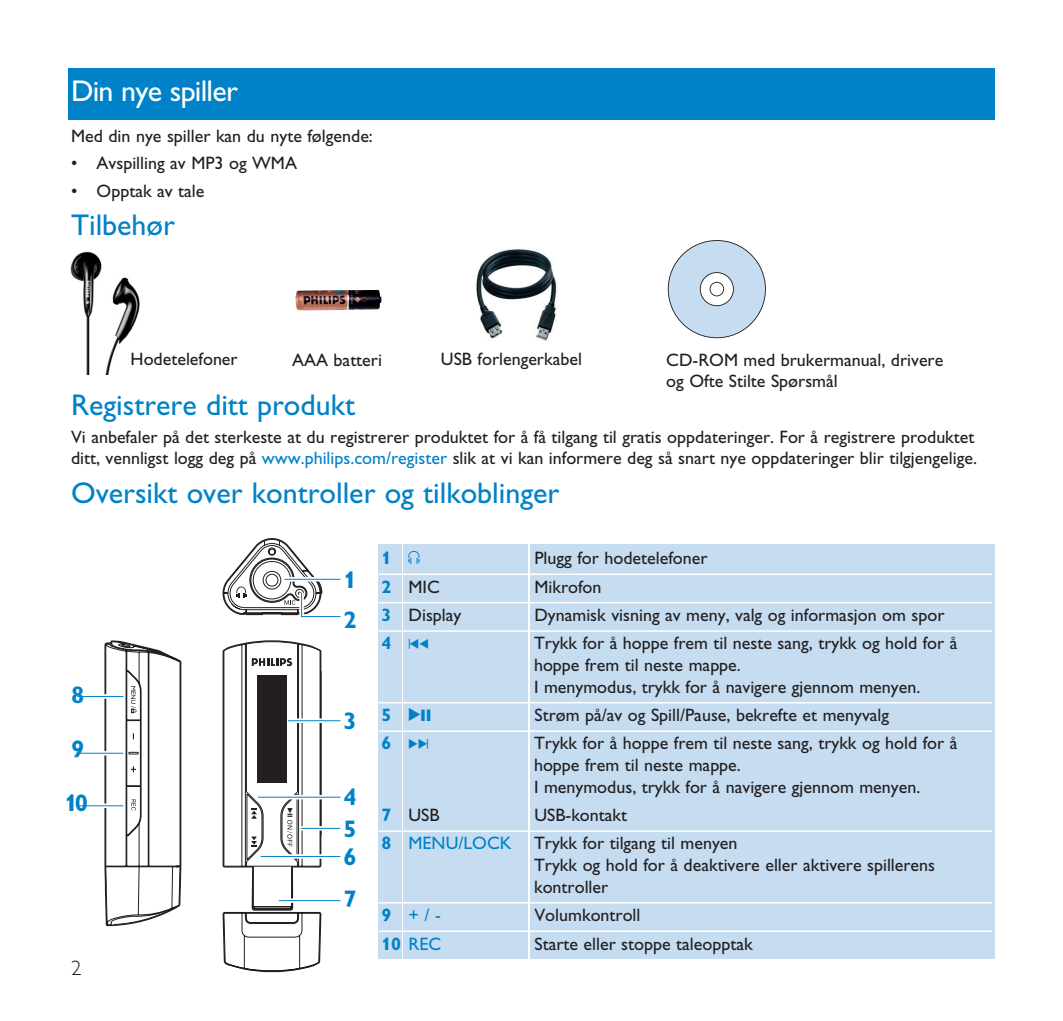
<style>
.page{position:relative;width:1063px;height:1021px;background:#fff}
.page>*{position:absolute;margin:0;border:0;box-sizing:border-box;transform-origin:0 0}
.t1{font:30px "Gill Alt One";color:#0082c8}
.t2{font:30px "Gill Alt One";letter-spacing:-.025em;color:#fff}
.t3{font:700 24px/39.3px "Gill Alt One";color:#0082c8}
.t4{font:300 21px "Gill Alt One";color:#231f20}
.t5{font:18px/21.6px "Gill Alt One";color:#231f20}
.t6{font:18px "Audio Four 4";color:#0082c8}
.t7{font:18px "Gill Alt One";color:#0082c8}
.t8{font:700 18px "Gill Alt One";color:#0082c8}
.s1{color:#0082c8}
.s2{font-family:"Audio Six 6";font-weight:400}
.s3{font-weight:700;color:#0082c8}
.s4{font-family:"Gill Alt One";font-weight:700}
.s5{font-weight:700}
</style>
<div class="page">
<div style="left:68px;top:69px;width:927px;height:51px;background:#0082c8"></div>
<img style="left:295px;top:289px;width:87px;height:22px">
<img style="left:70px;top:251px;width:70px;height:124px">
<div style="left:403px;top:544px;width:125px;height:415px;background:#c5dcf1"></div>
<div style="left:378px;top:544px;width:23px;height:415px;background:#c5dcf1"></div>
<div style="left:530px;top:544px;width:465px;height:415px;background:#c5dcf1"></div>
<hr style="left:379px;top:573px;width:613px;height:2px;background:#fff">
<hr style="left:379px;top:602px;width:613px;height:1px;background:#fff">
<hr style="left:379px;top:630px;width:613px;height:2px;background:#fff">
<hr style="left:379px;top:702px;width:613px;height:1px;background:#fff">
<hr style="left:379px;top:730px;width:613px;height:2px;background:#fff">
<hr style="left:379px;top:830px;width:613px;height:2px;background:#fff">
<hr style="left:379px;top:902px;width:613px;height:1px;background:#fff">
<hr style="left:379px;top:930px;width:613px;height:2px;background:#fff">
<div style="left:668px;top:240px;width:97px;height:98px;background:#c5dcf1;border-radius:50%"></div>
<div style="left:668px;top:240px;width:98px;height:98px;border:2px solid #231f20;border-radius:50%"></div>
<div style="left:700px;top:272px;width:33px;height:34px;background:#fff;border-radius:50%"></div>
<div style="left:700px;top:272px;width:34px;height:34px;border:2px solid #231f20;border-radius:50%"></div>
<div style="left:710px;top:282px;width:14px;height:14px;border:2px solid #231f20;border-radius:50%"></div>
<img style="left:477px;top:249px;width:80px;height:92px">
<svg style="left:104px;top:832px;width:78px;height:95px"></svg>
<svg style="left:77px;top:640px;width:105px;height:192px"></svg>
<svg style="left:222px;top:538px;width:119px;height:434px"></svg>
<hr style="left:301px;top:827px;width:40px;height:1px;background:#0082c8">
<hr style="left:77px;top:696px;width:46px;height:1px;background:#0082c8">
<hr style="left:77px;top:752px;width:46px;height:1px;background:#0082c8">
<hr style="left:77px;top:805px;width:46px;height:1px;background:#0082c8">
<hr style="left:258px;top:796px;width:83px;height:1px;background:#0082c8">
<hr style="left:261px;top:856px;width:80px;height:1px;background:#0082c8">
<hr style="left:279px;top:900px;width:62px;height:1px;background:#0082c8">
<h1 class="t2" style="left:71px;top:80px;width:168px">Din nye spiller</h1>
<p class="t5" style="left:71px;top:127px;width:303px">Med din nye spiller kan du nyte følgende:</p>
<p class="t5" style="left:71px;top:154px;width:228px">• Avspilling av MP3 og WMA</p>
<p class="t5" style="left:71px;top:182px;width:135px">• Opptak av tale</p>
<h1 class="t1" style="left:71px;top:215px;width:106px">Tilbehør</h1>
<p class="t5" style="left:131px;top:350px;width:109px">Hodetelefoner</p>
<p class="t5" style="left:441px;top:350px;width:143px">USB forlengerkabel</p>
<p class="t5" style="left:292px;top:351px;width:91px">AAA batteri</p>
<p class="t5" style="left:666px;top:351px;width:279px">CD-ROM med brukermanual, drivere og Ofte Stilte Spørsmål</p>
<h1 class="t1" style="left:71px;top:394px;width:286px">Registrere ditt produkt</h1>
<p class="t5" style="left:71px;top:427px;width:907px">Vi anbefaler på det sterkeste at du registrerer produktet for å få tilgang til gratis oppdateringer. For å registrere produktet ditt, vennligst logg deg på <span class="s1">www.philips.com/register</span> slik at vi kan informere deg så snart nye oppdateringer blir tilgjengelige.</p>
<h1 class="t1" style="left:71px;top:482px;width:490px">Oversikt over kontroller og tilkoblinger</h1>
<h2 class="t3" style="left:71px;top:677px;width:15px">8</h2>
<h2 class="t3" style="left:71px;top:731px;width:15px">9</h2>
<h2 class="t3" style="left:64px;top:785px;width:25px">10</h2>
<p class="t4" style="left:71px;top:960px;width:12px">2</p>
<h2 class="t3" style="left:344px;top:562px;width:15px">1<br>2</h2>
<h2 class="t3" style="left:344px;top:703px;width:15px">3</h2>
<h2 class="t3" style="left:344px;top:783px;width:15px;line-height:32.1px">4<br>5</h2>
<h2 class="t3" style="left:344px;top:837px;width:15px;line-height:42.6px">6<br>7</h2>
<p class="t8" style="left:381px;top:551px;width:41px">1 <span class="s2">p</span></p>
<p class="t5" style="left:534px;top:549px;width:175px">Plugg for hodetelefoner</p>
<p class="t5" style="left:381px;top:577px;width:60px"><span class="s3">2</span> MIC</p>
<p class="t5" style="left:534px;top:577px;width:69px">Mikrofon</p>
<p class="t5" style="left:381px;top:606px;width:82px"><span class="s3">3</span> Display</p>
<p class="t5" style="left:534px;top:606px;width:412px">Dynamisk visning av meny, valg og informasjon om spor</p>
<p class="t6" style="left:381px;top:636px;width:49px"><span class="s4">4</span> J(</p>
<p class="t5" style="left:534px;top:634px;width:425px">Trykk for å hoppe frem til neste sang, trykk og hold for å hoppe frem til neste mappe.<br>I menymodus, trykk for å navigere gjennom menyen.</p>
<p class="t6" style="left:381px;top:708px;width:51px"><span class="s4">5</span> 2;</p>
<p class="t5" style="left:534px;top:706px;width:356px">Strøm på/av og Spill/Pause, bekrefte et menyvalg</p>
<p class="t6" style="left:381px;top:736px;width:49px"><span class="s4">6</span> )K</p>
<p class="t5" style="left:534px;top:734px;width:425px">Trykk for å hoppe frem til neste sang, trykk og hold for å hoppe frem til neste mappe.<br>I menymodus, trykk for å navigere gjennom menyen.</p>
<p class="t5" style="left:381px;top:806px;width:60px"><span class="s3">7</span> USB</p>
<p class="t5" style="left:381px;top:802px;width:358px;line-height:28.5px;text-indent:153px">USB-kontakt<br><span class="s3">8</span> <span class="s1">MENU/LOCK</span> Trykk for tilgang til menyen</p>
<p class="t5" style="left:534px;top:856px;width:403px">Trykk og hold for å deaktivere eller aktivere spillerens kontroller</p>
<p class="t7" style="left:381px;top:908px;width:61px"><span class="s5">9</span> + / -</p>
<p class="t5" style="left:534px;top:906px;width:108px">Volumkontroll</p>
<p class="t7" style="left:381px;top:937px;width:61px"><span class="s5">10</span> REC</p>
<p class="t5" style="left:534px;top:934px;width:220px">Starte eller stoppe taleopptak</p>
</div>
